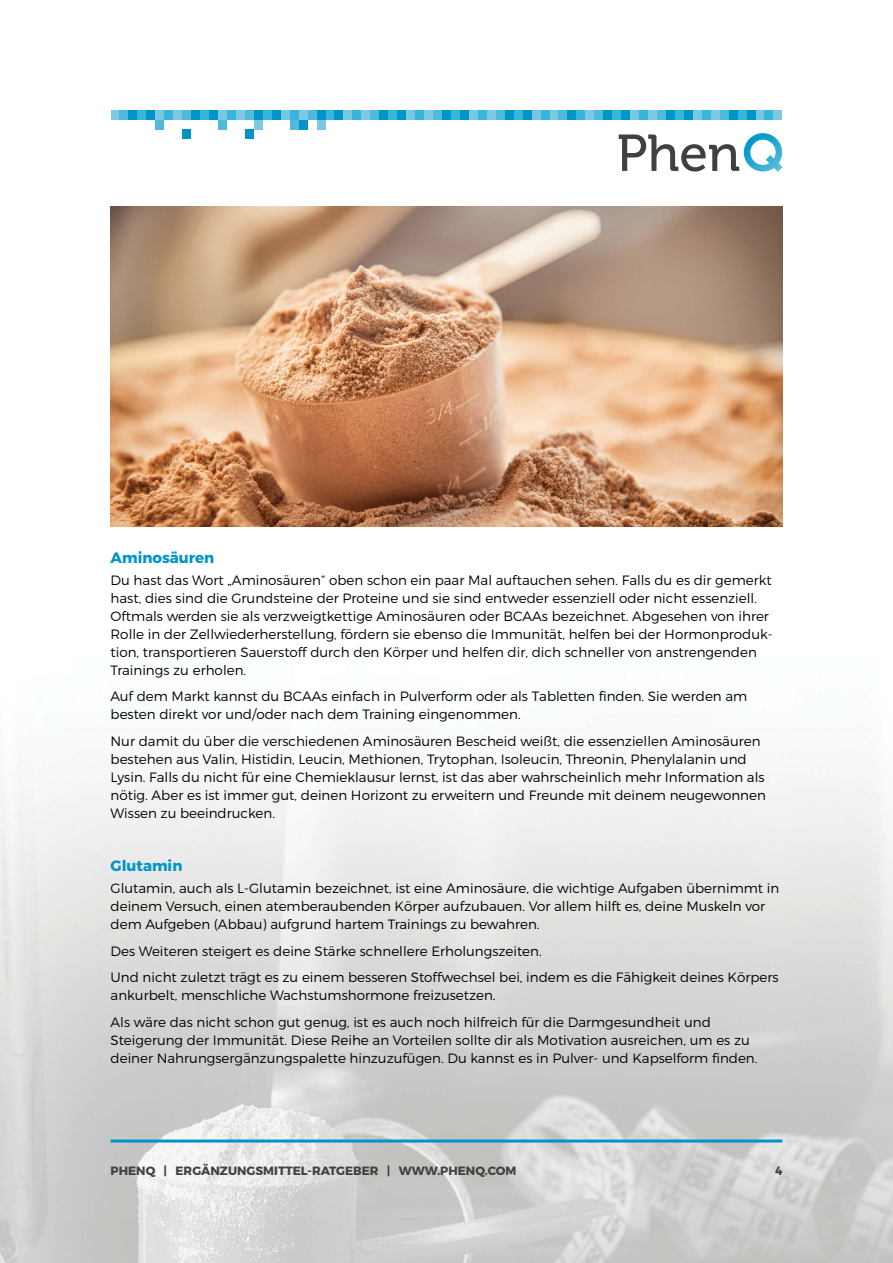
<style>
.page{position:relative;width:893px;height:1263px;background:#fff}
.page>*{position:absolute;margin:0;border:0;box-sizing:border-box;transform-origin:0 0}
.t1{font:700 15px "Montserrat";color:#0194c7}
.t2{font:300 13.5px/18px "Montserrat";color:#000}
.t3{font:700 12px "Montserrat";color:#404040}
</style>
<div class="page">
<img style="left:0;top:422px;width:893px;height:841px">
<img style="left:111px;top:206px;width:671px;height:320px">
<div style="left:111px;top:111px;width:9px;height:9px;background:#7dc9e3"></div>
<div style="left:120px;top:111px;width:8px;height:9px;background:#4fbadb"></div>
<div style="left:128px;top:111px;width:9px;height:9px;background:#0094c9"></div>
<div style="left:137px;top:111px;width:9px;height:9px;background:#38b5db"></div>
<div style="left:146px;top:111px;width:9px;height:9px;background:#0094c9"></div>
<div style="left:155px;top:111px;width:9px;height:9px;background:#75c7e3"></div>
<div style="left:164px;top:111px;width:9px;height:9px;background:#38b5db"></div>
<div style="left:173px;top:111px;width:9px;height:9px;background:#7dc9e3"></div>
<div style="left:182px;top:111px;width:9px;height:9px;background:#4fbadb"></div>
<div style="left:191px;top:111px;width:9px;height:9px;background:#0094c9"></div>
<div style="left:200px;top:111px;width:9px;height:9px;background:#38b5db"></div>
<div style="left:209px;top:111px;width:9px;height:9px;background:#0094c9"></div>
<div style="left:218px;top:111px;width:9px;height:9px;background:#75c7e3"></div>
<div style="left:227px;top:111px;width:9px;height:9px;background:#38b5db"></div>
<div style="left:236px;top:111px;width:9px;height:9px;background:#7dc9e3"></div>
<div style="left:245px;top:111px;width:9px;height:9px;background:#4fbadb"></div>
<div style="left:254px;top:111px;width:9px;height:9px;background:#0094c9"></div>
<div style="left:263px;top:111px;width:9px;height:9px;background:#38b5db"></div>
<div style="left:272px;top:111px;width:9px;height:9px;background:#0094c9"></div>
<div style="left:281px;top:111px;width:9px;height:9px;background:#75c7e3"></div>
<div style="left:290px;top:111px;width:9px;height:9px;background:#38b5db"></div>
<div style="left:299px;top:111px;width:9px;height:9px;background:#7dc9e3"></div>
<div style="left:308px;top:111px;width:9px;height:9px;background:#4fbadb"></div>
<div style="left:317px;top:111px;width:9px;height:9px;background:#0094c9"></div>
<div style="left:326px;top:111px;width:8px;height:9px;background:#38b5db"></div>
<div style="left:334px;top:111px;width:9px;height:9px;background:#0094c9"></div>
<div style="left:343px;top:111px;width:9px;height:9px;background:#75c7e3"></div>
<div style="left:352px;top:111px;width:9px;height:9px;background:#38b5db"></div>
<div style="left:361px;top:111px;width:9px;height:9px;background:#7dc9e3"></div>
<div style="left:370px;top:111px;width:9px;height:9px;background:#4fbadb"></div>
<div style="left:379px;top:111px;width:9px;height:9px;background:#0094c9"></div>
<div style="left:388px;top:111px;width:9px;height:9px;background:#38b5db"></div>
<div style="left:397px;top:111px;width:9px;height:9px;background:#0094c9"></div>
<div style="left:406px;top:111px;width:9px;height:9px;background:#75c7e3"></div>
<div style="left:415px;top:111px;width:9px;height:9px;background:#38b5db"></div>
<div style="left:424px;top:111px;width:9px;height:9px;background:#7dc9e3"></div>
<div style="left:433px;top:111px;width:9px;height:9px;background:#4fbadb"></div>
<div style="left:442px;top:111px;width:9px;height:9px;background:#0094c9"></div>
<div style="left:451px;top:111px;width:9px;height:9px;background:#38b5db"></div>
<div style="left:460px;top:111px;width:9px;height:9px;background:#0094c9"></div>
<div style="left:469px;top:111px;width:9px;height:9px;background:#75c7e3"></div>
<div style="left:478px;top:111px;width:9px;height:9px;background:#38b5db"></div>
<div style="left:487px;top:111px;width:9px;height:9px;background:#7dc9e3"></div>
<div style="left:496px;top:111px;width:9px;height:9px;background:#4fbadb"></div>
<div style="left:505px;top:111px;width:9px;height:9px;background:#0094c9"></div>
<div style="left:514px;top:111px;width:9px;height:9px;background:#38b5db"></div>
<div style="left:523px;top:111px;width:9px;height:9px;background:#0094c9"></div>
<div style="left:532px;top:111px;width:9px;height:9px;background:#75c7e3"></div>
<div style="left:541px;top:111px;width:8px;height:9px;background:#38b5db"></div>
<div style="left:549px;top:111px;width:9px;height:9px;background:#7dc9e3"></div>
<div style="left:558px;top:111px;width:9px;height:9px;background:#4fbadb"></div>
<div style="left:567px;top:111px;width:9px;height:9px;background:#0094c9"></div>
<div style="left:576px;top:111px;width:9px;height:9px;background:#38b5db"></div>
<div style="left:585px;top:111px;width:9px;height:9px;background:#7dc9e3"></div>
<div style="left:594px;top:111px;width:9px;height:9px;background:#4fbadb"></div>
<div style="left:603px;top:111px;width:9px;height:9px;background:#0094c9"></div>
<div style="left:612px;top:111px;width:9px;height:9px;background:#38b5db"></div>
<div style="left:621px;top:111px;width:9px;height:9px;background:#0094c9"></div>
<div style="left:630px;top:111px;width:9px;height:9px;background:#75c7e3"></div>
<div style="left:639px;top:111px;width:9px;height:9px;background:#38b5db"></div>
<div style="left:648px;top:111px;width:9px;height:9px;background:#7dc9e3"></div>
<div style="left:657px;top:111px;width:9px;height:9px;background:#4fbadb"></div>
<div style="left:666px;top:111px;width:9px;height:9px;background:#0094c9"></div>
<div style="left:675px;top:111px;width:9px;height:9px;background:#38b5db"></div>
<div style="left:684px;top:111px;width:9px;height:9px;background:#0094c9"></div>
<div style="left:693px;top:111px;width:9px;height:9px;background:#75c7e3"></div>
<div style="left:702px;top:111px;width:9px;height:9px;background:#38b5db"></div>
<div style="left:711px;top:111px;width:9px;height:9px;background:#7dc9e3"></div>
<div style="left:720px;top:111px;width:9px;height:9px;background:#4fbadb"></div>
<div style="left:729px;top:111px;width:9px;height:9px;background:#0094c9"></div>
<div style="left:738px;top:111px;width:9px;height:9px;background:#38b5db"></div>
<div style="left:747px;top:111px;width:8px;height:9px;background:#0094c9"></div>
<div style="left:755px;top:111px;width:9px;height:9px;background:#75c7e3"></div>
<div style="left:764px;top:111px;width:9px;height:9px;background:#38b5db"></div>
<div style="left:773px;top:111px;width:9px;height:9px;background:#7dc9e3"></div>
<div style="left:317px;top:120px;width:9px;height:9px;background:#7dc9e3"></div>
<div style="left:299px;top:120px;width:9px;height:9px;background:#0094c9"></div>
<div style="left:290px;top:120px;width:9px;height:9px;background:#4fbadb"></div>
<div style="left:245px;top:129px;width:9px;height:10px;background:#0094c9"></div>
<div style="left:254px;top:120px;width:9px;height:9px;background:#7dc9e3"></div>
<div style="left:218px;top:120px;width:9px;height:9px;background:#4fbadb"></div>
<div style="left:182px;top:129px;width:9px;height:10px;background:#0094c9"></div>
<div style="left:155px;top:120px;width:9px;height:9px;background:#4fbadb"></div>
<svg style="left:619px;top:133px;width:163px;height:39px"></svg>
<hr style="left:111px;top:1139px;width:671px;height:3px;background:#0194c7">
<p class="t1" style="left:111px;top:548px;width:105px">Aminosäuren</p>
<p class="t2" style="left:111px;top:571px;width:664px">Du hast das Wort „Aminosäuren“ oben schon ein paar Mal auftauchen sehen. Falls du es dir gemerkt hast, dies sind die Grundsteine der Proteine und sie sind entweder essenziell oder nicht essenziell.<br>Oftmals werden sie als verzweigtkettige Aminosäuren oder BCAAs bezeichnet. Abgesehen von ihrer Rolle in der Zellwiederherstellung, fördern sie ebenso die Immunität, helfen bei der Hormonproduk&shy;tion, transportieren Sauerstoff durch den Körper und helfen dir, dich schneller von anstrengenden Trainings zu erholen.</p>
<p class="t2" style="left:111px;top:687px;width:638px">Auf dem Markt kannst du BCAAs einfach in Pulverform oder als Tabletten finden. Sie werden am besten direkt vor und/oder nach dem Training eingenommen.</p>
<p class="t2" style="left:111px;top:732px;width:657px">Nur damit du über die verschiedenen Aminosäuren Bescheid weißt, die essenziellen Aminosäuren bestehen aus Valin, Histidin, Leucin, Methionen, Trytophan, Isoleucin, Threonin, Phenylalanin und Lysin. Falls du nicht für eine Chemieklausur lernst, ist das aber wahrscheinlich mehr Information als nötig. Aber es ist immer gut, deinen Horizont zu erweitern und Freunde mit deinem neugewonnen Wissen zu beeindrucken.</p>
<p class="t1" style="left:111px;top:856px;width:73px">Glutamin</p>
<p class="t2" style="left:111px;top:879px;width:670px">Glutamin, auch als L-Glutamin bezeichnet, ist eine Aminosäure, die wichtige Aufgaben übernimmt in deinem Versuch, einen atemberaubenden Körper aufzubauen. Vor allem hilft es, deine Muskeln vor dem Aufgeben (Abbau) aufgrund hartem Trainings zu bewahren.</p>
<p class="t2" style="left:111px;top:937px;width:670px;line-height:26.5px">Des Weiteren steigert es deine Stärke schnellere Erholungszeiten.<br>Und nicht zuletzt trägt es zu einem besseren Stoffwechsel bei, indem es die Fähigkeit deines Körpers</p>
<p class="t2" style="left:111px;top:982px;width:602px;line-height:26.5px">ankurbelt, menschliche Wachstumshormone freizusetzen.<br>Als wäre das nicht schon gut genug, ist es auch noch hilfreich für die Darmgesundheit und</p>
<p class="t2" style="left:111px;top:1030px;width:648px">Steigerung der Immunität. Diese Reihe an Vorteilen sollte dir als Motivation ausreichen, um es zu deiner Nahrungsergänzungspalette hinzuzufügen. Du kannst es in Pulver- und Kapselform finden.</p>
<p class="t3" style="left:111px;top:1163px;width:407px">PHENQ | ERGÄNZUNGSMITTEL-RATGEBER | WWW.PHENQ.COM</p>
<p class="t3" style="left:775px;top:1163px;width:9px">4</p>
</div>
